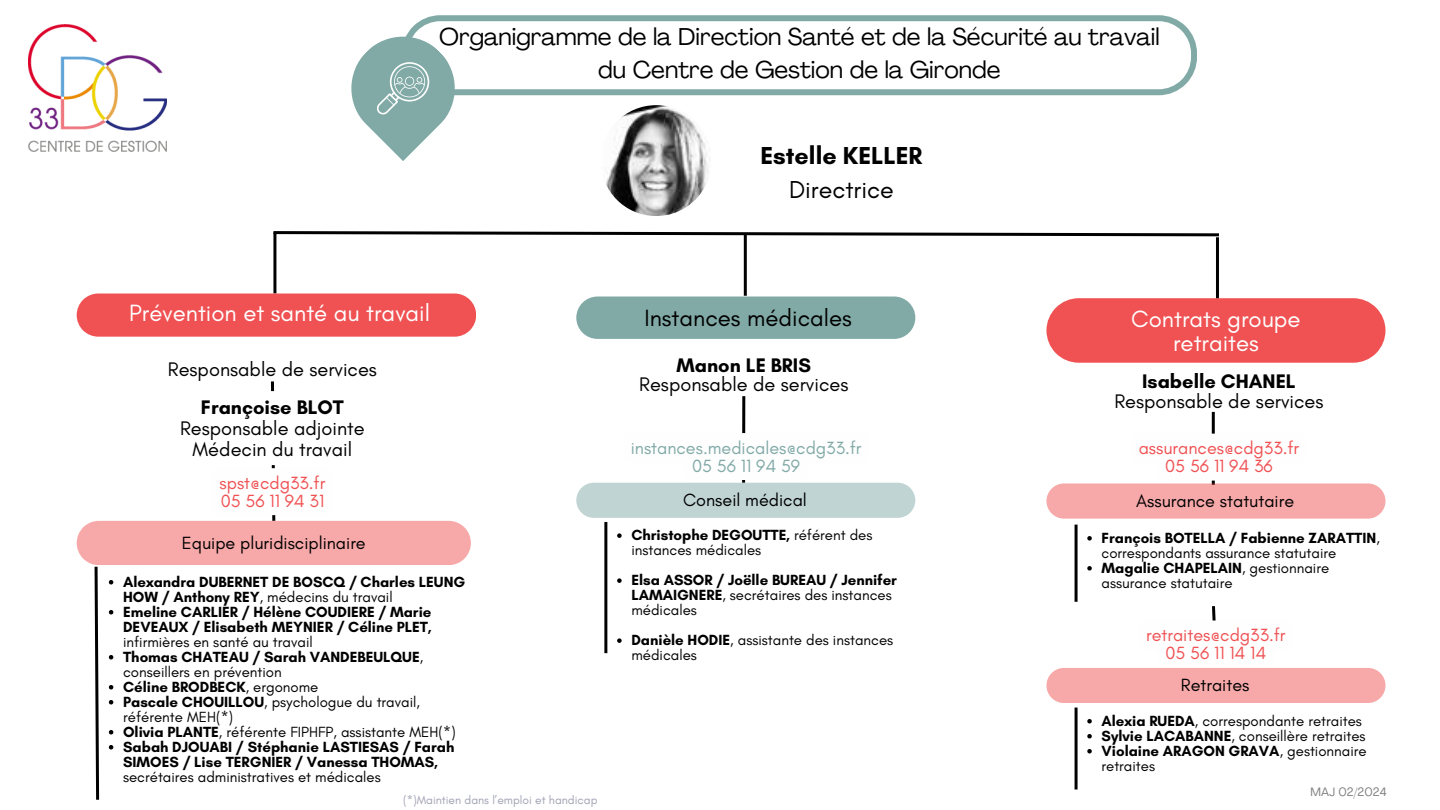
<style>
.page{position:relative;width:1440px;height:810px;background:#fff}
.page>*{position:absolute;margin:0;border:0;box-sizing:border-box;transform-origin:0 0}
.t1{font:700 25px/34.5px "Glacial Indifference";color:#000;text-align:center}
.t2{font:24px/33px "Agrandir";color:#000;text-align:center}
.t3{font:24px/24px "Glacial Indifference";color:#fff;text-align:center}
.t4{font:24px "Glacial Indifference";color:#000}
.t5{font:20px/21px "Glacial Indifference";color:#000;text-align:center}
.t6{font:700 20px "Glacial Indifference";color:#000}
.t7{font:18px/18px "Glacial Indifference";color:#f05153;text-align:center}
.t8{font:18px "Glacial Indifference";color:#000}
.t9{font:18px/18px "Glacial Indifference";color:#81aaa7;text-align:center}
.t10{font:700 15px/15px "Glacial Indifference";color:#000}
.t11{font:15px/15px "Glacial Indifference";color:#000}
.t12{font:12px "Glacial Indifference";color:#a0a2b3}
.t13{font:12px "Agrandir";color:#7f7f7f}
.s1{font-weight:400}
.s2{font-weight:700}
</style>
<div class="page">
<hr style="left:744px;top:235px;width:3px;height:61px;background:#000">
<svg style="left:273px;top:231px;width:946px;height:7px"></svg>
<hr style="left:273px;top:233px;width:3px;height:61px;background:#000">
<div style="left:77px;top:294px;width:399px;height:43px;background:#f05153"></div>
<svg style="left:1046px;top:298px;width:340px;height:65px;background:#f05a5c"></svg>
<div style="left:576px;top:297px;width:339px;height:42px;background:#81aaa7;border-radius:21px"></div>
<img style="left:28px;top:25px;width:139px;height:127px">
<svg style="left:408px;top:15px;width:789px;height:80px"></svg>
<svg style="left:351px;top:32px;width:109px;height:129px"></svg>
<hr style="left:1216px;top:237px;width:3px;height:61px;background:#000">
<hr style="left:604px;top:522px;width:3px;height:131px;background:#000">
<hr style="left:742px;top:396px;width:3px;height:87px;background:#000">
<div style="left:576px;top:483px;width:339px;height:35px;background:#c0d4d3;border-radius:18px"></div>
<svg style="left:742px;top:433px;width:3px;height:47px"></svg>
<svg style="left:617px;top:533px;width:5px;height:5px"></svg>
<svg style="left:617px;top:578px;width:5px;height:5px"></svg>
<svg style="left:617px;top:638px;width:5px;height:5px"></svg>
<hr style="left:1212px;top:412px;width:3px;height:73px;background:#000">
<svg style="left:1211px;top:434px;width:4px;height:47px"></svg>
<hr style="left:1075px;top:525px;width:3px;height:77px;background:#000">
<div style="left:1046px;top:483px;width:339px;height:36px;background:#f7a8a9;border-radius:18px"></div>
<svg style="left:1087px;top:536px;width:5px;height:5px"></svg>
<svg style="left:1087px;top:566px;width:5px;height:5px"></svg>
<hr style="left:1075px;top:708px;width:3px;height:81px;background:#000">
<div style="left:1046px;top:668px;width:339px;height:35px;background:#f7a8a9;border-radius:18px"></div>
<svg style="left:1212px;top:606px;width:4px;height:15px"></svg>
<svg style="left:1087px;top:719px;width:5px;height:4px"></svg>
<svg style="left:1087px;top:734px;width:5px;height:4px"></svg>
<svg style="left:1087px;top:749px;width:5px;height:4px"></svg>
<svg style="left:77px;top:381px;width:394px;height:419px"></svg>
<img style="left:601px;top:105px;width:111px;height:111px;border-radius:50%">
<h1 class="t2" style="left:439px;top:22px;width:722px">Organigramme de la Direction Santé et de la Sécurité au travail du Centre de Gestion de la Gironde</h1>
<h1 class="t1" style="left:760px;top:138px;width:163px">Estelle KELLER<br><span class="s1">Directrice</span></h1>
<p class="t3" style="left:129px;top:301px;width:302px">Prévention et santé au travail</p>
<p class="t3" style="left:1131px;top:306px;width:171px">Contrats groupe retraites</p>
<h1 class="t4" style="left:644px;top:303px;width:209px">Instances médicales</h1>
<p class="t5" style="left:168px;top:359px;width:211px">Responsable de services</p>
<p class="t6" style="left:677px;top:353px;width:136px">Manon LE BRIS</p>
<p class="t5" style="left:639px;top:374px;width:211px">Responsable de services</p>
<p class="t6" style="left:1142px;top:369px;width:155px">Isabelle CHANEL</p>
<p class="t5" style="left:1114px;top:390px;width:211px">Responsable de services</p>
<p class="t6" style="left:201px;top:395px;width:144px">Françoise BLOT</p>
<p class="t5" style="left:180px;top:417px;width:186px">Responsable adjointe<br>Médecin du travail</p>
<h3 class="t9" style="left:631px;top:439px;width:232px">instances.medicales@cdg33.fr<br>05 56 11 94 59</h3>
<h3 class="t7" style="left:1139px;top:439px;width:162px">assurances@cdg33.fr<br>05 56 11 94 36</h3>
<p class="t7" style="left:220px;top:474px;width:107px;text-align:left">spst@cdg33.fr<br>05 56 11 94 31</p>
<h1 class="t8" style="left:182px;top:532px;width:185px">Equipe pluridisciplinaire</h1>
<h2 class="t10" style="left:123px;top:574px;width:344px">Alexandra DUBERNET DE BOSCQ / Charles LEUNG<br>HOW / Anthony REY<span class="s1">, médecins du travail</span></h2>
<p class="t10" style="left:123px;top:604px;width:310px;text-align:justify">Emeline CARLIER / Hélène COUDIERE / Marie DEVEAUX / Elisabeth MEYNIER / Céline PLET, <span class="s1">infirmières en santé au travail</span></p>
<h2 class="t10" style="left:123px;top:649px;width:302px">Thomas CHATEAU / Sarah VANDEBEULQUE<span class="s1">, conseillers en prévention</span></h2>
<p class="t10" style="left:123px;top:679px;width:197px">Céline BRODBECK<span class="s1">, ergonome</span></p>
<h2 class="t11" style="left:123px;top:694px;width:298px"><span class="s2">Pascale CHOUILLOU</span>, psychologue du travail, référente MEH(*)</h2>
<p class="t11" style="left:123px;top:724px;width:334px"><span class="s2">Olivia PLANTE</span>, référente FIPHFP, assistante MEH(*)</p>
<h3 class="t10" style="left:123px;top:739px;width:333px">Sabah DJOUABI / Stéphanie LASTIESAS / Farah<br>SIMOES / Lise TERGNIER / Vanessa THOMAS, <span class="s1">secrétaires administratives et médicales</span></h3>
<p class="t12" style="left:403px;top:792px;width:196px">(*)Maintien dans l’emploi et handicap</p>
<h1 class="t8" style="left:683px;top:489px;width:125px">Conseil médical</h1>
<h3 class="t11" style="left:631px;top:527px;width:243px"><span class="s2">Christophe DEGOUTTE,</span> référent des instances médicales</h3>
<h3 class="t10" style="left:631px;top:572px;width:267px">Elsa ASSOR / Joëlle BUREAU / Jennifer<br>LAMAIGNERE<span class="s1">, secrétaires des instances médicales</span></h3>
<h3 class="t11" style="left:631px;top:632px;width:263px"><span class="s2">Danièle HODIE</span>, assistante des instances médicales</h3>
<p class="t8" style="left:1136px;top:490px;width:160px">Assurance statutaire</p>
<p class="t11" style="left:1102px;top:530px;width:280px"><span class="s2">François BOTELLA / Fabienne ZARATTIN</span>, correspondants assurance statutaire</p>
<p class="t11" style="left:1102px;top:560px;width:229px"><span class="s2">Magalie CHAPELAIN</span>, gestionnaire assurance statutaire</p>
<p class="t7" style="left:1146px;top:626px;width:141px">retraites@cdg33.fr<br>05 56 11 14 14</p>
<p class="t8" style="left:1181px;top:674px;width:70px">Retraites</p>
<p class="t11" style="left:1102px;top:713px;width:262px"><span class="s2">Alexia RUEDA</span>, correspondante retraites</p>
<h3 class="t11" style="left:1102px;top:728px;width:266px"><span class="s2">Sylvie LACABANNE</span>, conseillère retraites</h3>
<h3 class="t11" style="left:1102px;top:743px;width:267px"><span class="s2">Violaine ARAGON GRAVA</span>, gestionnaire retraites</h3>
<p class="t13" style="left:1311px;top:787px;width:77px">MAJ 02/2024</p>
</div>
